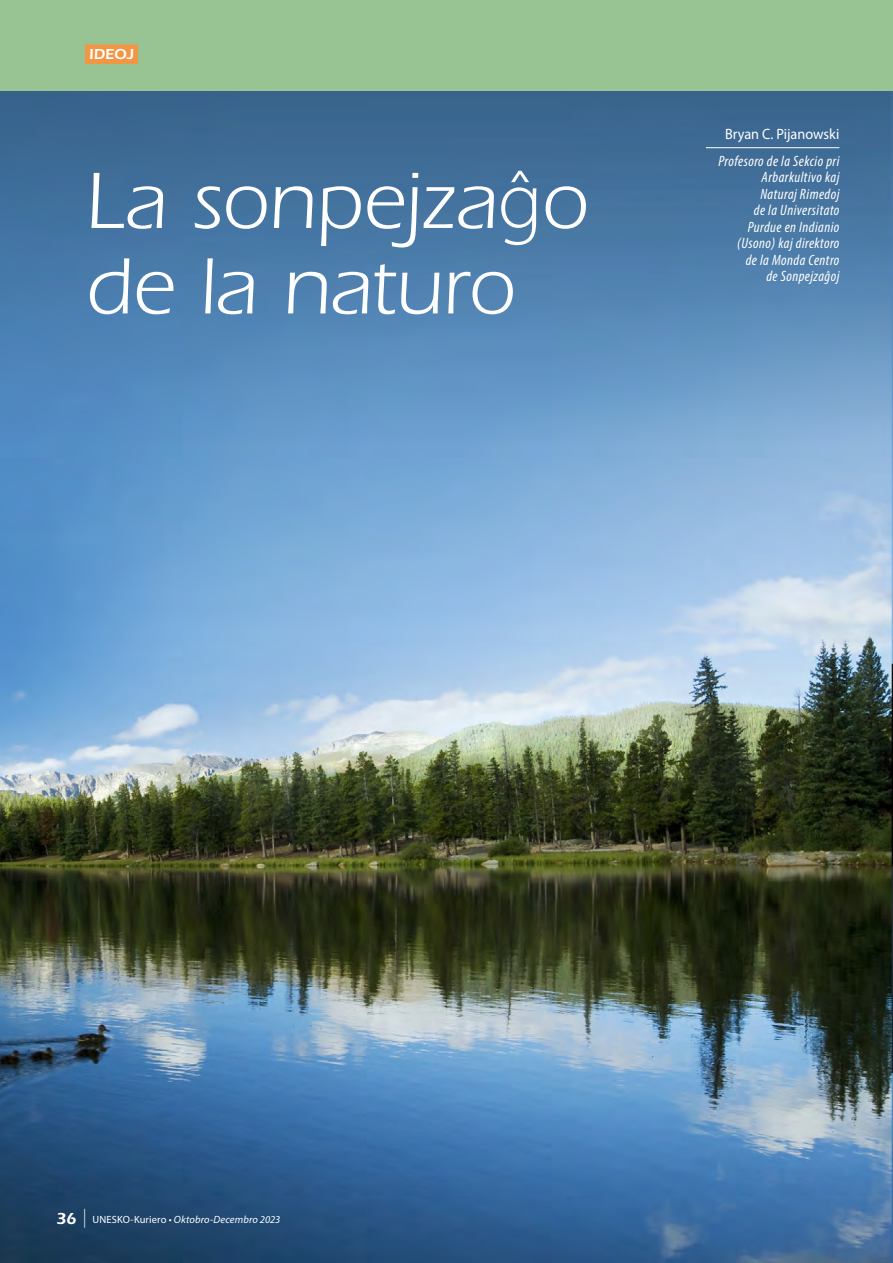
<style>
.page{position:relative;width:893px;height:1263px;background:#97c492}
.page>*{position:absolute;margin:0;border:0;box-sizing:border-box;transform-origin:0 0}
.t1{font:82.5px/85.5px "ITC Eras Std";letter-spacing:-.01em;color:#fff}
.t2{font:italic condensed 15px/16.5px "Myriad Pro";letter-spacing:.03em;color:#fff;text-align:right}
.t3{font:15px "Myriad Pro";color:#fff;scale:.95 1}
.t4{font:600 15px "ITC Eras Std";letter-spacing:.01em;color:#fff}
.t5{font:italic 10.5px "Myriad Pro";letter-spacing:.01em;color:#fff}
.s1{font-family:"Myriad Pro";font-weight:300}
.s2{font-family:"ITC Eras Std";font-weight:600;font-style:normal;font-size:16.5px}
.s3{font-style:normal;font-size:18.9px}
.s4{font-style:normal}
</style>
<div class="page">
<img style="left:0;top:91px;width:893px;height:1172px">
<div style="left:85px;top:44px;width:53px;height:20px;background:#f29544"></div>
<hr style="left:706px;top:147px;width:133px;height:1px;background:#fff">
<p class="t4" style="left:89px;top:46px;width:46px">IDEOJ</p>
<h1 class="t1" style="left:85px;top:159px;width:504px">La sonpejza<span class="s1">ĝ</span>o de la naturo</h1>
<p class="t3" style="left:725px;top:125px;width:122px">Bryan C. Pijanowski</p>
<p class="t2" style="left:718px;top:153px;width:123px">Profesoro de la Sekcio pri<br>Arbarkultivo kaj<br>Naturaj Rimedoj<br>de la Universitato<br>Purdue en Indianio (Usono) kaj direktoro<br>de la Monda Centro<br>de Sonpejzaĝoj</p>
<p class="t5" style="left:56px;top:1212px;width:226px"><span class="s2">36</span> <span class="s3">|</span> <span class="s4">UNESKO-Kuriero •</span> Oktobro-Decembro 2023</p>
</div>
